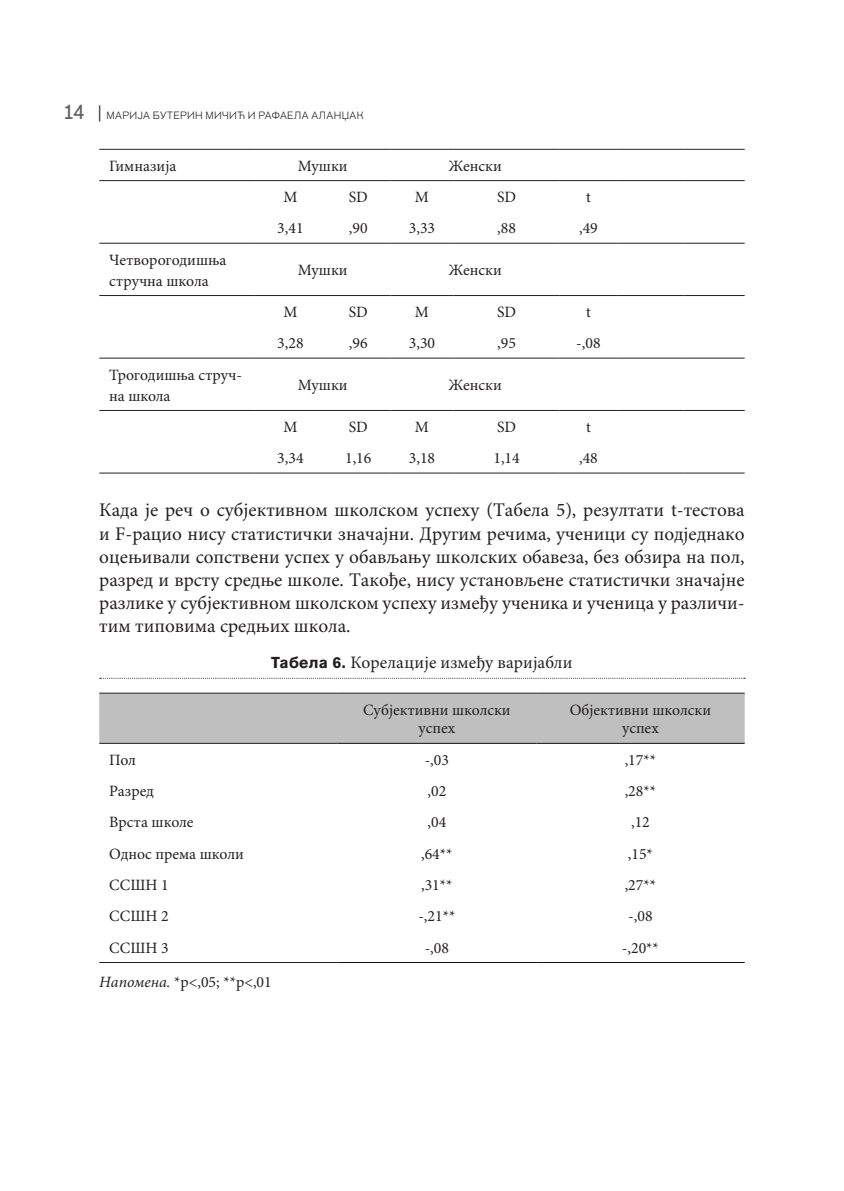
<style>
.page{position:relative;width:844px;height:1191px;background:#fff}
.page>*{position:absolute;margin:0;border:0;box-sizing:border-box;transform-origin:0 0}
.Tekst_bez_uvlake{font:19.25px/23.1px "Minion Pro";color:#231f20;text-align:justify}
.Naslov_tabele{font:17.5px "Minion Pro";letter-spacing:.005em;color:#231f20}
.Tabela_tekst_centar{font:15.75px "Minion Pro";color:#231f20}
.Tabela_tekst_levo{font:15.75px/21px "Minion Pro";color:#231f20}
.Tabela_zaglavlje{font:15.75px/18.9px "Minion Pro";color:#231f20;text-align:center}
.Tekst_pasus_sa_uvlak{font:15.75px "Minion Pro";color:#231f20}
.t1{font:300 10.5px "Akzidenz Grotesk Pro";letter-spacing:.04em;color:#231f20}
.s1{font-family:"Aspira Nar";font-weight:500;font-size:21px;color:#636366}
.s2{font-size:17.5px}
.s3{font-family:"Akzidenz Grotesk Pro";font-weight:700;font-size:15.75px}
.s4{font-style:italic}
</style>
<div class="page">
<svg style="left:100px;top:678px;width:645px;height:1px"></svg>
<hr style="left:99px;top:149px;width:156px;height:1px;background:#231f20">
<hr style="left:255px;top:149px;width:71px;height:1px;background:#231f20">
<hr style="left:326px;top:149px;width:64px;height:1px;background:#231f20">
<hr style="left:390px;top:149px;width:63px;height:1px;background:#231f20">
<hr style="left:453px;top:149px;width:106px;height:1px;background:#231f20">
<hr style="left:559px;top:149px;width:58px;height:1px;background:#231f20">
<hr style="left:617px;top:149px;width:66px;height:1px;background:#231f20">
<hr style="left:683px;top:149px;width:61px;height:1px;background:#231f20">
<hr style="left:99px;top:180px;width:156px;height:1px;background:#231f20">
<hr style="left:255px;top:180px;width:71px;height:1px;background:#231f20">
<hr style="left:326px;top:180px;width:64px;height:1px;background:#231f20">
<hr style="left:390px;top:180px;width:63px;height:1px;background:#231f20">
<hr style="left:453px;top:180px;width:106px;height:1px;background:#231f20">
<hr style="left:559px;top:180px;width:58px;height:1px;background:#231f20">
<hr style="left:617px;top:180px;width:66px;height:1px;background:#231f20">
<hr style="left:683px;top:180px;width:61px;height:1px;background:#231f20">
<hr style="left:99px;top:243px;width:156px;height:1px;background:#231f20">
<hr style="left:255px;top:243px;width:71px;height:1px;background:#231f20">
<hr style="left:326px;top:243px;width:64px;height:1px;background:#231f20">
<hr style="left:390px;top:243px;width:63px;height:1px;background:#231f20">
<hr style="left:453px;top:243px;width:106px;height:1px;background:#231f20">
<hr style="left:559px;top:243px;width:58px;height:1px;background:#231f20">
<hr style="left:617px;top:243px;width:66px;height:1px;background:#231f20">
<hr style="left:683px;top:243px;width:61px;height:1px;background:#231f20">
<hr style="left:99px;top:295px;width:156px;height:1px;background:#231f20">
<hr style="left:255px;top:295px;width:71px;height:1px;background:#231f20">
<hr style="left:326px;top:295px;width:64px;height:1px;background:#231f20">
<hr style="left:390px;top:295px;width:63px;height:1px;background:#231f20">
<hr style="left:453px;top:295px;width:106px;height:1px;background:#231f20">
<hr style="left:559px;top:295px;width:58px;height:1px;background:#231f20">
<hr style="left:617px;top:295px;width:66px;height:1px;background:#231f20">
<hr style="left:683px;top:295px;width:61px;height:1px;background:#231f20">
<hr style="left:99px;top:358px;width:156px;height:1px;background:#231f20">
<hr style="left:255px;top:358px;width:71px;height:1px;background:#231f20">
<hr style="left:326px;top:358px;width:64px;height:1px;background:#231f20">
<hr style="left:390px;top:358px;width:63px;height:1px;background:#231f20">
<hr style="left:453px;top:358px;width:106px;height:1px;background:#231f20">
<hr style="left:559px;top:358px;width:58px;height:1px;background:#231f20">
<hr style="left:617px;top:358px;width:66px;height:1px;background:#231f20">
<hr style="left:683px;top:358px;width:61px;height:1px;background:#231f20">
<hr style="left:99px;top:410px;width:156px;height:1px;background:#231f20">
<hr style="left:255px;top:410px;width:71px;height:1px;background:#231f20">
<hr style="left:326px;top:410px;width:64px;height:1px;background:#231f20">
<hr style="left:390px;top:410px;width:63px;height:1px;background:#231f20">
<hr style="left:453px;top:410px;width:106px;height:1px;background:#231f20">
<hr style="left:559px;top:410px;width:58px;height:1px;background:#231f20">
<hr style="left:617px;top:410px;width:66px;height:1px;background:#231f20">
<hr style="left:683px;top:410px;width:61px;height:1px;background:#231f20">
<hr style="left:99px;top:472px;width:156px;height:1px;background:#231f20">
<hr style="left:255px;top:472px;width:71px;height:1px;background:#231f20">
<hr style="left:326px;top:472px;width:64px;height:1px;background:#231f20">
<hr style="left:390px;top:472px;width:63px;height:1px;background:#231f20">
<hr style="left:453px;top:472px;width:106px;height:1px;background:#231f20">
<hr style="left:559px;top:472px;width:58px;height:1px;background:#231f20">
<hr style="left:617px;top:472px;width:66px;height:1px;background:#231f20">
<hr style="left:683px;top:472px;width:61px;height:1px;background:#231f20">
<div style="left:99px;top:693px;width:645px;height:50px;background:#bfbfbf"></div>
<hr style="left:99px;top:692px;width:238px;height:1px;background:#231f20">
<hr style="left:337px;top:692px;width:199px;height:1px;background:#231f20">
<hr style="left:536px;top:692px;width:208px;height:1px;background:#231f20">
<hr style="left:99px;top:743px;width:238px;height:1px;background:#231f20">
<hr style="left:337px;top:743px;width:199px;height:1px;background:#111">
<hr style="left:536px;top:743px;width:208px;height:1px;background:#111">
<hr style="left:99px;top:962px;width:238px;height:1px;background:#231f20">
<hr style="left:337px;top:962px;width:199px;height:1px;background:#111">
<hr style="left:536px;top:962px;width:208px;height:1px;background:#111">
<p class="t1" style="left:64px;top:108px;width:301px"><span class="s1">14</span> <span class="s2">|</span> МАРИЈА БУТЕРИН МИЧИЋ И РАФАЕЛА АЛАНЏАК</p>
<p class="Tabela_tekst_levo" style="left:109px;top:156px;width:69px">Гимназија</p>
<p class="Tabela_tekst_centar" style="left:297px;top:156px;width:51px">Мушки</p>
<p class="Tabela_tekst_centar" style="left:448px;top:156px;width:55px">Женски</p>
<p class="Tabela_tekst_centar" style="left:283px;top:187px;width:16px">M</p>
<p class="Tabela_tekst_centar" style="left:349px;top:187px;width:20px">SD</p>
<p class="Tabela_tekst_centar" style="left:415px;top:187px;width:16px">M</p>
<p class="Tabela_tekst_centar" style="left:497px;top:187px;width:20px">SD</p>
<p class="Tabela_tekst_centar" style="left:586px;top:187px;width:6px">t</p>
<p class="Tabela_tekst_centar" style="left:277px;top:219px;width:28px">3,41</p>
<p class="Tabela_tekst_centar" style="left:349px;top:219px;width:20px">,90</p>
<p class="Tabela_tekst_centar" style="left:409px;top:219px;width:28px">3,33</p>
<p class="Tabela_tekst_centar" style="left:497px;top:219px;width:20px">,88</p>
<p class="Tabela_tekst_centar" style="left:579px;top:219px;width:20px">,49</p>
<p class="Tabela_tekst_levo" style="left:109px;top:250px;width:119px">Четворогодишња стручна школа</p>
<p class="Tabela_tekst_centar" style="left:297px;top:261px;width:51px">Мушки</p>
<p class="Tabela_tekst_centar" style="left:448px;top:261px;width:55px">Женски</p>
<p class="Tabela_tekst_centar" style="left:283px;top:302px;width:16px">M</p>
<p class="Tabela_tekst_centar" style="left:349px;top:302px;width:20px">SD</p>
<p class="Tabela_tekst_centar" style="left:415px;top:302px;width:16px">M</p>
<p class="Tabela_tekst_centar" style="left:497px;top:302px;width:20px">SD</p>
<p class="Tabela_tekst_centar" style="left:586px;top:302px;width:6px">t</p>
<p class="Tabela_tekst_centar" style="left:277px;top:334px;width:28px">3,28</p>
<p class="Tabela_tekst_centar" style="left:349px;top:334px;width:20px">,96</p>
<p class="Tabela_tekst_centar" style="left:409px;top:334px;width:28px">3,30</p>
<p class="Tabela_tekst_centar" style="left:497px;top:334px;width:20px">,95</p>
<p class="Tabela_tekst_centar" style="left:576px;top:334px;width:26px">-,08</p>
<p class="Tabela_tekst_levo" style="left:109px;top:364px;width:134px">Трогодишња струч&shy;на школа</p>
<p class="Tabela_tekst_centar" style="left:297px;top:375px;width:51px">Мушки</p>
<p class="Tabela_tekst_centar" style="left:448px;top:375px;width:55px">Женски</p>
<p class="Tabela_tekst_centar" style="left:283px;top:417px;width:16px">M</p>
<p class="Tabela_tekst_centar" style="left:349px;top:417px;width:20px">SD</p>
<p class="Tabela_tekst_centar" style="left:415px;top:417px;width:16px">M</p>
<p class="Tabela_tekst_centar" style="left:497px;top:417px;width:20px">SD</p>
<p class="Tabela_tekst_centar" style="left:586px;top:417px;width:6px">t</p>
<p class="Tabela_tekst_centar" style="left:277px;top:449px;width:28px">3,34</p>
<p class="Tabela_tekst_centar" style="left:345px;top:449px;width:28px">1,16</p>
<p class="Tabela_tekst_centar" style="left:409px;top:449px;width:28px">3,18</p>
<p class="Tabela_tekst_centar" style="left:493px;top:449px;width:28px">1,14</p>
<p class="Tabela_tekst_centar" style="left:579px;top:449px;width:20px">,48</p>
<p class="Tekst_bez_uvlake" style="left:99px;top:499px;width:646px">Када је реч о субјективном школском успеху (Табела 5), резултати t-тестова и F-рацио нису статистички значајни. Другим речима, ученици су подједнако оцењивали сопствени успех у обављању школских обавеза, без обзира на пол, разред и врсту средње школе. Такође, нису установљене статистички значајне разлике у субјективном школском успеху између ученика и ученица у различи&shy;тим типовима средњих школа.</p>
<p class="Naslov_tabele" style="left:271px;top:652px;width:303px"><span class="s3">Табела 6.</span> Корелације између варијабли</p>
<p class="Tabela_zaglavlje" style="left:363px;top:700px;width:149px">Субјективни школски успех</p>
<p class="Tabela_zaglavlje" style="left:569px;top:700px;width:143px">Објективни школски успех</p>
<p class="Tabela_tekst_levo" style="left:109px;top:750px;width:28px">Пол</p>
<p class="Tabela_tekst_centar" style="left:424px;top:750px;width:26px">-,03</p>
<p class="Tabela_tekst_centar" style="left:624px;top:750px;width:33px">,17**</p>
<p class="Tabela_tekst_levo" style="left:109px;top:781px;width:46px">Разред</p>
<p class="Tabela_tekst_centar" style="left:427px;top:781px;width:20px">,02</p>
<p class="Tabela_tekst_centar" style="left:624px;top:781px;width:33px">,28**</p>
<p class="Tabela_tekst_levo" style="left:109px;top:812px;width:86px">Врста школе</p>
<p class="Tabela_tekst_centar" style="left:427px;top:813px;width:20px">,04</p>
<p class="Tabela_tekst_centar" style="left:631px;top:813px;width:20px">,12</p>
<p class="Tabela_tekst_levo" style="left:109px;top:843px;width:136px">Однос према школи</p>
<p class="Tabela_tekst_centar" style="left:421px;top:844px;width:33px">,64**</p>
<p class="Tabela_tekst_centar" style="left:627px;top:844px;width:27px">,15*</p>
<p class="Tabela_tekst_levo" style="left:109px;top:875px;width:61px">ССШН 1</p>
<p class="Tabela_tekst_centar" style="left:421px;top:875px;width:33px">,31**</p>
<p class="Tabela_tekst_centar" style="left:624px;top:875px;width:33px">,27**</p>
<p class="Tabela_tekst_levo" style="left:109px;top:906px;width:61px">ССШН 2</p>
<p class="Tabela_tekst_centar" style="left:418px;top:906px;width:39px">-,21**</p>
<p class="Tabela_tekst_centar" style="left:628px;top:906px;width:26px">-,08</p>
<p class="Tabela_tekst_levo" style="left:109px;top:937px;width:61px">ССШН 3</p>
<p class="Tabela_tekst_centar" style="left:424px;top:938px;width:26px">-,08</p>
<p class="Tabela_tekst_centar" style="left:621px;top:938px;width:39px">-,20**</p>
<p class="Tekst_pasus_sa_uvlak" style="left:99px;top:972px;width:174px"><span class="s4">Напомена.</span> *p&lt;,05; **p&lt;,01</p>
</div>
